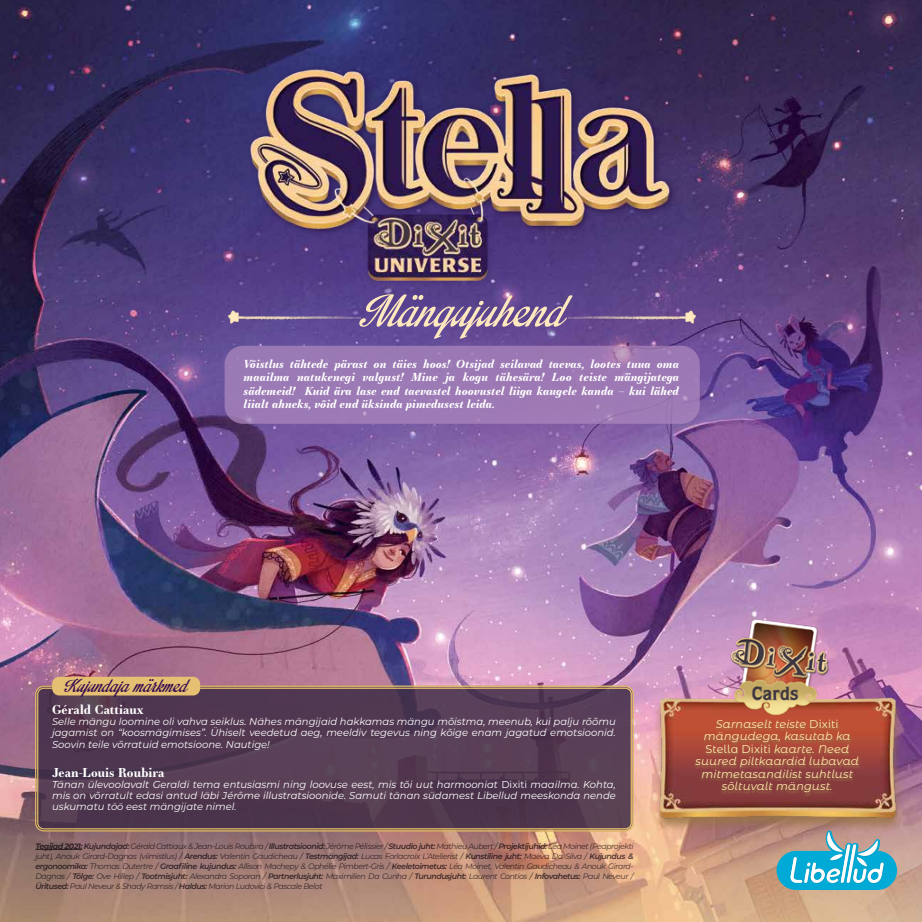
<style>
.page{position:relative;width:922px;height:922px;background:#fff}
.page>*{position:absolute;margin:0;border:0;box-sizing:border-box;transform-origin:0 0}
.t1{font:italic 61.25px "Impregnable Personal Use Only";color:#fee8bd}
.t2{font:italic 25px "Impregnable Personal Use Only";color:#330950}
.t3{font:700 12.5px "Essonnes Text";color:#fff}
.t4{font:italic 700 11.25px/13.5px "Essonnes Text";color:#fff;text-align:justify}
.t5{font:italic 11.25px/12.5px "Montserrat Alternates";letter-spacing:.01em;color:#ffebab;text-align:center}
.t6{font:italic 10px/11.2px "Montserrat";color:#fff;text-align:justify}
.t7{font:italic 7.88px/10px "Montserrat";letter-spacing:-.055em;color:#544c58;text-align:justify}
.s1{font-style:normal}
.s2{font-weight:700}
.s3{font-weight:600}
</style>
<div class="page">
<img style="left:0;top:0;width:921px;height:921px">
<img style="left:137px;top:11px;width:689px;height:359px">
<div style="left:653px;top:697px;width:251px;height:135px;background:#9c7649;opacity:.88"></div>
<img style="left:649px;top:613px;width:258px;height:210px">
<img style="left:719px;top:603px;width:112px;height:111px">
<div style="left:693px;top:719px;width:167px;height:77px;background:#9c7649;opacity:.95"></div>
<svg style="left:776px;top:830px;width:120px;height:59px"></svg>
<div style="left:37px;top:687px;width:595px;height:142px;background:#523851;border-radius:7px"></div>
<hr style="left:35px;top:849px;width:47px;height:1px;background:#544c58">
<div style="left:225px;top:346px;width:474px;height:77px;background:#9c7ab5;border-radius:18px"></div>
<div style="left:224px;top:345px;width:475px;height:78px;border:1px solid #ab87bd;border-radius:18px"></div>
<img style="left:224px;top:299px;width:136px;height:36px">
<img style="left:568px;top:299px;width:130px;height:36px">
<div style="left:35px;top:685px;width:598px;height:145px;border:1px solid #e5bf72;border-radius:8px"></div>
<div style="left:38px;top:687px;width:593px;height:141px;border:1px solid #e5bf72;border-radius:6px"></div>
<div style="left:52px;top:676px;width:148px;height:19px;background:#e5bf72;border-radius:7px"></div>
<h1 class="t1" style="left:358px;top:284px;width:207px">Mängujuhend</h1>
<p class="t4" style="left:243px;top:356px;width:437px">Võistlus tähtede pärast on täies hoos! Otsijad seilavad taevas, lootes tuua oma maailma natukenegi valgust! Mine ja kogu tähesära! Loo teiste mängijatega sädemeid! Kuid ära lase end taevastel hoovustel liiga kaugele kanda – kui lähed liialt ahneks, võid end üksinda pimedusest leida.</p>
<h2 class="t2" style="left:64px;top:674px;width:124px">Kujundajamärkmed</h2>
<h3 class="t3" style="left:52px;top:700px;width:93px">Gérald Cattiaux</h3>
<p class="t6" style="left:52px;top:715px;width:565px">Selle mängu loomine oli vahva seiklus. Nähes mängijaid hakkamas mängu mõistma, meenub, kui palju rõõmu jagamist on “koosmägimises”. Ühiselt veedetud aeg, meeldiv tegevus ning kõige enam jagatud emotsioonid.<br>Soovin teile võrratuid emotsioone. Nautige!</p>
<h3 class="t3" style="left:52px;top:762px;width:114px">Jean-Louis Roubira</h3>
<p class="t6" style="left:52px;top:778px;width:565px">Tänan ülevoolavalt Geraldi tema entusiasmi ning loovuse eest, mis tõi uut harmooniat <span class="s1">Dixiti</span> maailma. Kohta, mis on võrratult edasi antud läbi Jérôme illustratsioonide. Samuti tänan südamest Libellud meeskonda nende uskumatu töö eest mängijate nimel.</p>
<p class="t7" style="left:35px;top:840px;width:599px"><span class="s2">Tegijad 2021:</span> <span class="s3">Kujundajad:</span> Gérald Cattiaux &amp; Jean-Louis Roubira / <span class="s3">Illustratsioonid:</span> Jérôme Pélissier / <span class="s3">Stuudio juht:</span> Mathieu Aubert / <span class="s3">Projektijuhid:</span> Léa Moinet (Peaprojekti juht), Anouk Girard-Dagnas (viimistlus) / <span class="s3">Arendus:</span> Valentin Gaudicheau / <span class="s3">Testmängijad:</span> Lucas Forlacroix L’Atelierist / <span class="s3">Kunstiline juht:</span> Maëva Da Silva / <span class="s3">Kujundus &amp; ergonoomika:</span> Thomas Dutertre / <span class="s3">Graafiline kujundus:</span> Allison Machepy &amp; Ophélie Pimbert-Gris / <span class="s3">Keeletoimetus:</span> Léa Moinet, Valentin Gaudicheau &amp; Anouk Girard-Dagnas / <span class="s3">Tõlge:</span> Ove Hillep / <span class="s3">Tootmisjuht:</span> Alexandra Soporan / <span class="s3">Partnerlusjuht:</span> Maximilien Da Cunha / <span class="s3">Turundusjuht:</span> Laurent Contios / <span class="s3">Infovahetus:</span> Paul Neveur / <span class="s3">Üritused:</span> Paul Neveur &amp; Shady Ramsis / <span class="s3">Haldus:</span> Marion Ludovici &amp; Pascale Belot</p>
<h3 class="t5" style="left:695px;top:717px;width:165px">Sarnaselt teiste <span class="s1">Dixiti </span>mängudega, kasutab ka<br><span class="s1">Stella Dixiti</span> kaarte. Need suured piltkaardid lubavad mitmetasandilist suhtlust sõltuvalt mängust.</h3>
</div>
